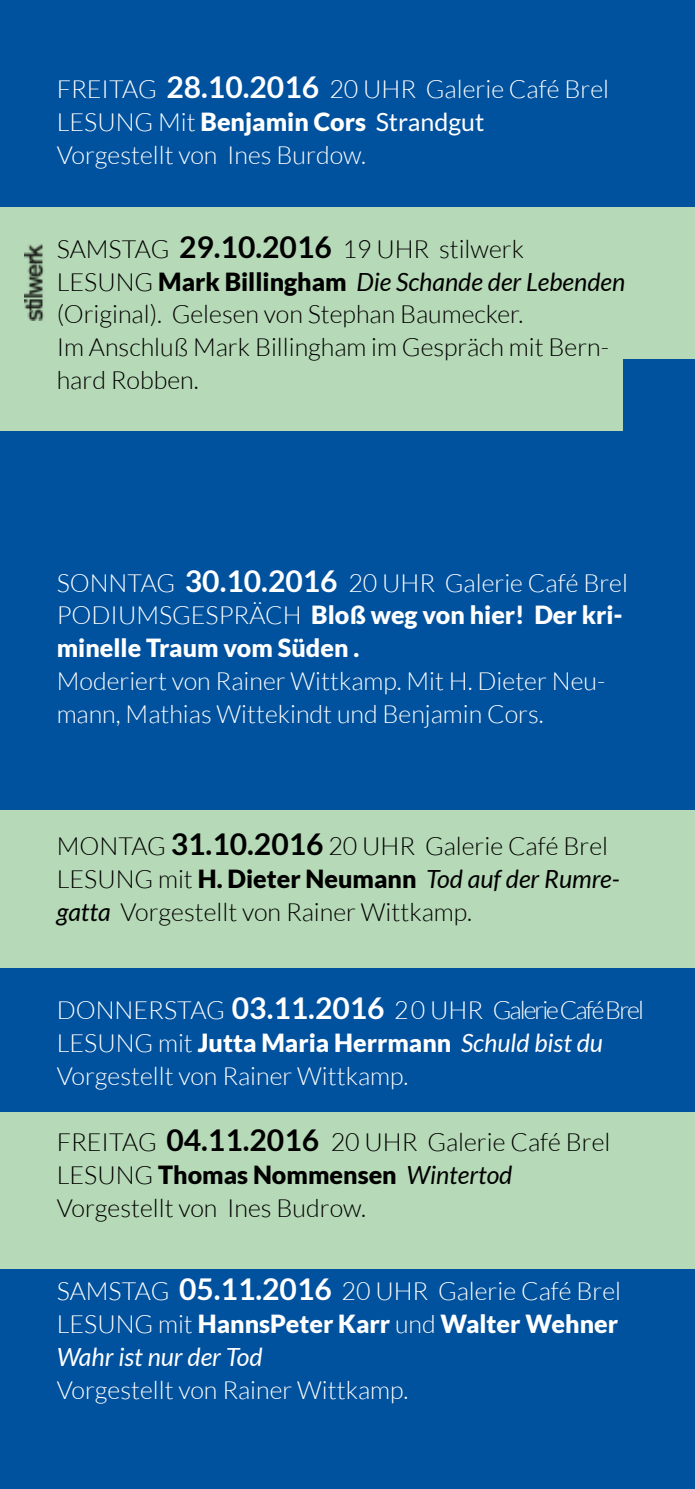
<style>
.page{position:relative;width:695px;height:1489px;background:#fff}
.page>*{position:absolute;margin:0;border:0;box-sizing:border-box;transform-origin:0 0}
.t1{font:300 25px/33px "Lato";color:#fff}
.t2{font:300 25px/33px "Lato";color:#000}
.t3{font:900 25px/32.8px "Lato";color:#fff}
.s1{font-weight:700;font-size:30px}
.s2{font-weight:900}
.s3{font-weight:400}
.s4{font-weight:400;font-style:italic}
.s5{font-weight:300}
</style>
<div class="page">
<div style="left:0;top:5px;width:694px;height:1483px;background:#b6d9b7"></div>
<div style="left:0;top:666px;width:694px;height:143px;background:#00519e"></div>
<div style="left:0;top:502px;width:694px;height:263px;background:#00519e"></div>
<div style="left:0;top:359px;width:694px;height:143px;background:#00519e"></div>
<div style="left:0;top:225px;width:622px;height:206px;background:#b6d9b7"></div>
<div style="left:0;top:0;width:694px;height:206px;background:#00519e"></div>
<div style="left:0;top:968px;width:694px;height:143px;background:#00519e"></div>
<div style="left:0;top:1269px;width:694px;height:219px;background:#00519e"></div>
<img style="left:25px;top:243px;width:19px;height:77px">
<hr style="left:694px;top:14px;width:1px;height:1474px;background:#b6d9b7">
<div style="left:664px;top:667px;width:30px;height:143px;background:#00519e"></div>
<p class="t1" style="left:57px;top:73px;width:553px">FREITAG <span class="s1">28.10.2016</span> 20 UHR Galerie Café Brel<br>LESUNG Mit <span class="s2">Benjamin Cors</span> <span class="s3">Strandgut<br></span>Vorgestellt von Ines Burdow.</p>
<p class="t2" style="left:57px;top:232px;width:570px">SAMSTAG <span class="s1">29.10.2016</span> 19 UHR stilwerk LESUNG <span class="s2">Mark Billingham</span> <span class="s4">Die Schande der Lebenden </span>(Original). Gelesen von Stephan Baumecker.<br>Im Anschluß Mark Billingham im Gespräch mit Bern&shy;hard Robben.</p>
<p class="t3" style="left:57px;top:565px;width:572px"><span class="s5">SONNTAG</span> <span class="s1">30.10.2016</span> <span class="s5">20 UHR Galerie Café Brel<br>PODIUMSGESPRÄCH</span> Bloß weg von hier! Der kri&shy;minelle Traum vom Süden .</p>
<p class="t1" style="left:57px;top:665px;width:550px">Moderiert von Rainer Wittkamp. Mit H. Dieter Neu&shy;mann, Mathias Wittekindt und Benjamin Cors.</p>
<p class="t2" style="left:57px;top:829px;width:564px">MONTAG <span class="s1">31.10.2016</span> 20 UHR Galerie Café Brel<br>LESUNG mit <span class="s2">H. Dieter Neumann</span> <span class="s4">Tod auf der Rumre&shy;gatta</span> Vorgestellt von Rainer Wittkamp.</p>
<p class="t1" style="left:57px;top:993px;width:588px">DONNERSTAG <span class="s1">03.11.2016</span> 20 UHR Galerie Café Brel<br>LESUNG mit <span class="s2">Jutta Maria Herrmann</span> <span class="s4">Schuld bist du<br></span>Vorgestellt von Rainer Wittkamp.</p>
<p class="t2" style="left:57px;top:1125px;width:555px">FREITAG <span class="s1">04.11.2016</span> 20 UHR Galerie Café Brel<br>LESUNG <span class="s2">Thomas Nommensen</span> <span class="s4">Wintertod<br></span>Vorgestellt von Ines Budrow.</p>
<p class="t1" style="left:57px;top:1274px;width:566px">SAMSTAG <span class="s1">05.11.2016</span> 20 UHR Galerie Café Brel<br>LESUNG mit <span class="s2">HannsPeter Karr</span> und <span class="s2">Walter Wehner<br></span><span class="s4">Wahr ist nur der Tod</span></p>
<p class="t1" style="left:57px;top:1372px;width:353px">Vorgestellt von Rainer Wittkamp.</p>
</div>
